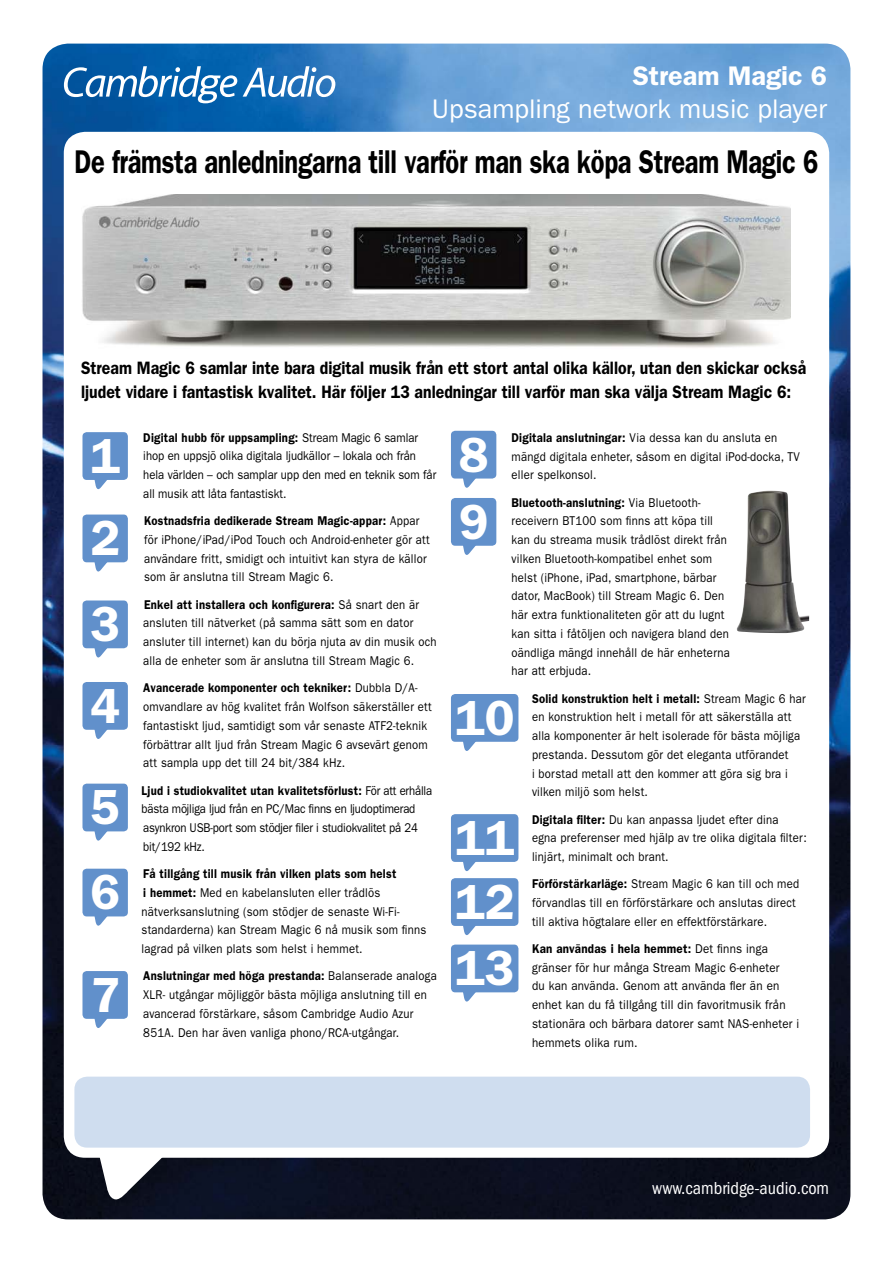
<style>
.page{position:relative;width:893px;height:1263px;background:#fff}
.page>*{position:absolute;margin:0;border:0;box-sizing:border-box;transform-origin:0 0}
.t1{font:600 49.5px/101.6px "Franklin Gothic";color:#fff}
.t2{font:600 33px "Franklin Gothic";letter-spacing:-.01em;color:#000;scale:.77 1}
.t3{font:27px "Franklin Gothic";color:#fff}
.t4{font:600 27px "Franklin Gothic";color:#fff}
.t5{font:600 18px/24px "Franklin Gothic";color:#000;scale:.88 1}
.t6{font:condensed 18px "Franklin Gothic";color:#fff}
.t7{font:12.75px/18.8px "Franklin Gothic";letter-spacing:.02em;color:#000;scale:.89 1}
.t8{font:12.75px/18.8px "Franklin Gothic";letter-spacing:.02em;color:#000;scale:.91 1}
.t9{font:12.75px/18.8px "Franklin Gothic";color:#000;scale:.89 1}
.t10{font:12.75px/18.8px "Franklin Gothic";letter-spacing:-.015em;color:#000;scale:.89 1}
.s1{font-weight:600}
</style>
<div class="page">
<img style="left:43px;top:44px;width:807px;height:1175px">
<svg style="left:243px;top:66px;width:92px;height:31px"></svg>
<svg style="left:64px;top:66px;width:173px;height:37px"></svg>
<div style="left:64px;top:132px;width:765px;height:1026px;background:#fff;border-radius:21px"></div>
<svg style="left:98px;top:1157px;width:73px;height:43px"></svg>
<img style="left:82px;top:195px;width:709px;height:153px">
<div style="left:74px;top:1076px;width:736px;height:72px;background:#cfddef;border-radius:13px"></div>
<div style="left:82px;top:432px;width:46px;height:48px;background:#6190cb;border-radius:4px"></div>
<svg style="left:94px;top:480px;width:13px;height:9px"></svg>
<div style="left:82px;top:682px;width:46px;height:48px;background:#6190cb;border-radius:4px"></div>
<svg style="left:93px;top:729px;width:22px;height:10px"></svg>
<div style="left:82px;top:784px;width:46px;height:47px;background:#6190cb;border-radius:4px"></div>
<svg style="left:93px;top:831px;width:22px;height:10px"></svg>
<div style="left:82px;top:600px;width:46px;height:48px;background:#6190cb;border-radius:4px"></div>
<svg style="left:93px;top:648px;width:22px;height:10px"></svg>
<div style="left:82px;top:971px;width:46px;height:48px;background:#6190cb;border-radius:4px"></div>
<svg style="left:93px;top:1018px;width:22px;height:10px"></svg>
<div style="left:82px;top:869px;width:46px;height:47px;background:#6190cb;border-radius:4px"></div>
<svg style="left:93px;top:916px;width:22px;height:10px"></svg>
<div style="left:82px;top:514px;width:46px;height:48px;background:#6190cb;border-radius:4px"></div>
<svg style="left:93px;top:562px;width:22px;height:10px"></svg>
<img style="left:737px;top:491px;width:72px;height:142px">
<div style="left:451px;top:431px;width:45px;height:47px;background:#6190cb;border-radius:4px"></div>
<svg style="left:461px;top:478px;width:23px;height:10px"></svg>
<div style="left:451px;top:498px;width:45px;height:48px;background:#6190cb;border-radius:4px"></div>
<svg style="left:461px;top:545px;width:23px;height:10px"></svg>
<div style="left:451px;top:814px;width:67px;height:48px;background:#6190cb;border-radius:4px"></div>
<svg style="left:461px;top:861px;width:23px;height:10px"></svg>
<div style="left:451px;top:878px;width:67px;height:48px;background:#6190cb;border-radius:4px"></div>
<svg style="left:461px;top:925px;width:23px;height:10px"></svg>
<div style="left:451px;top:694px;width:67px;height:48px;background:#6190cb;border-radius:4px"></div>
<svg style="left:461px;top:741px;width:23px;height:10px"></svg>
<div style="left:451px;top:944px;width:67px;height:48px;background:#6190cb;border-radius:4px"></div>
<svg style="left:461px;top:992px;width:23px;height:10px"></svg>
<h3 class="t4" style="left:633px;top:60px;width:196px">Stream Magic 6</h3>
<h3 class="t3" style="left:432px;top:93px;width:397px">Upsampling network music player</h3>
<h2 class="t2" style="left:75px;top:142px;width:967px">De främsta anledningarna till varför man ska köpa Stream Magic 6</h2>
<h3 class="t5" style="left:81px;top:355px;width:826px">Stream Magic 6 samlar inte bara digital musik från ett stort antal olika källor, utan den skickar också ljudet vidare i fantastisk kvalitet. Här följer 13 anledningar till varför man ska välja Stream Magic 6:</h3>
<p class="t9" style="left:143px;top:428px;width:331px"><span class="s1">Digital hubb för uppsampling:</span> Stream Magic 6 samlar ihop en uppsjö olika digitala ljudkällor – lokala och från hela världen – och samplar upp den med en teknik som får all musik att låta fantastiskt.</p>
<p class="t7" style="left:144px;top:511px;width:322px"><span class="s1">Kostnadsfria dedikerade Stream Magic-appar:</span> Appar för iPhone/iPad/iPod Touch och Android-enheter gör att användare fritt, smidigt och intuitivt kan styra de källor som är anslutna till Stream Magic 6.</p>
<p class="t7" style="left:143px;top:595px;width:331px"><span class="s1">Enkel att installera och konfigurera:</span> Så snart den är ansluten till nätverket (på samma sätt som en dator ansluter till internet) kan du börja njuta av din musik och alla de enheter som är anslutna till Stream Magic 6.</p>
<p class="t7" style="left:143px;top:679px;width:325px"><span class="s1">Avancerade komponenter och tekniker:</span> Dubbla D/A&shy;omvandlare av hög kvalitet från Wolfson säkerställer ett fantastiskt ljud, samtidigt som vår senaste ATF2-teknik förbättrar allt ljud från Stream Magic 6 avsevärt genom att sampla upp det till 24 bit/384 kHz.</p>
<p class="t10" style="left:142px;top:781px;width:328px"><span class="s1">Ljud i studiokvalitet utan kvalitetsförlust:</span> För att erhålla bästa möjliga ljud från en PC/Mac finns en ljudoptimerad asynkron USB-port som stödjer filer i studiokvalitet på 24 bit/192 kHz.</p>
<p class="t7" style="left:142px;top:864px;width:321px"><span class="s1">Få tillgång till musik från vilken plats som helst<br>i hemmet:</span> Med en kabelansluten eller trådlös nätverksanslutning (som stödjer de senaste Wi-Fi&shy;standarderna) kan Stream Magic 6 nå musik som finns lagrad på vilken plats som helst i hemmet.</p>
<p class="t7" style="left:143px;top:967px;width:331px"><span class="s1">Anslutningar med höga prestanda:</span> Balanserade analoga XLR- utgångar möjliggör bästa möjliga anslutning till en avancerad förstärkare, såsom Cambridge Audio Azur 851A. Den har även vanliga phono/RCA-utgångar.</p>
<p class="t7" style="left:512px;top:428px;width:325px"><span class="s1">Digitala anslutningar:</span> Via dessa kan du ansluta en mängd digitala enheter, såsom en digital iPod-docka, TV eller spelkonsol.</p>
<p class="t7" style="left:512px;top:493px;width:247px"><span class="s1">Bluetooth-anslutning:</span> Via Bluetooth&shy;receivern BT100 som finns att köpa till kan du streama musik trådlöst direkt från vilken Bluetooth-kompatibel enhet som helst (iPhone, iPad, smartphone, bärbar dator, MacBook) till Stream Magic 6. Den här extra funktionaliteten gör att du lugnt kan sitta i fåtöljen och navigera bland den oändliga mängd innehåll de här enheterna har att erbjuda.</p>
<p class="t7" style="left:532px;top:689px;width:309px"><span class="s1">Solid konstruktion helt i metall:</span> Stream Magic 6 har en konstruktion helt i metall för att säkerställa att alla komponenter är helt isolerade för bästa möjliga prestanda. Dessutom gör det eleganta utförandet<br>i borstad metall att den kommer att göra sig bra i vilken miljö som helst.</p>
<p class="t7" style="left:532px;top:810px;width:310px"><span class="s1">Digitala filter:</span> Du kan anpassa ljudet efter dina<br>egna preferenser med hjälp av tre olika digitala filter: linjärt, minimalt och brant.</p>
<p class="t7" style="left:532px;top:875px;width:302px"><span class="s1">Förförstärkarläge:</span> Stream Magic 6 kan till och med förvandlas till en förförstärkare och anslutas direct till aktiva högtalare eller en effektförstärkare.</p>
<p class="t8" style="left:532px;top:939px;width:295px"><span class="s1">Kan användas i hela hemmet:</span> Det finns inga gränser för hur många Stream Magic 6-enheter<br>du kan använda. Genom att använda fler än en enhet kan du få tillgång till din favoritmusik från stationära och bärbara datorer samt NAS-enheter i hemmets olika rum.</p>
<h1 class="t1" style="left:459px;top:421px;width:31px;line-height:67.2px">8<br>9</h1>
<h1 class="t1" style="left:90px;top:405px;width:31px">1</h1>
<h1 class="t1" style="left:90px;top:488px;width:31px">2</h1>
<h1 class="t1" style="left:90px;top:573px;width:31px">3</h1>
<h1 class="t1" style="left:90px;top:655px;width:31px">4<br>5</h1>
<h1 class="t1" style="left:455px;top:667px;width:61px">10</h1>
<h1 class="t1" style="left:455px;top:806px;width:61px;line-height:64.1px">11<br>12</h1>
<h1 class="t1" style="left:90px;top:842px;width:31px">6</h1>
<h1 class="t1" style="left:455px;top:918px;width:61px">13</h1>
<h1 class="t1" style="left:90px;top:944px;width:31px">7</h1>
<h3 class="t6" style="left:652px;top:1178px;width:178px">www.cambridge-audio.com</h3>
</div>
